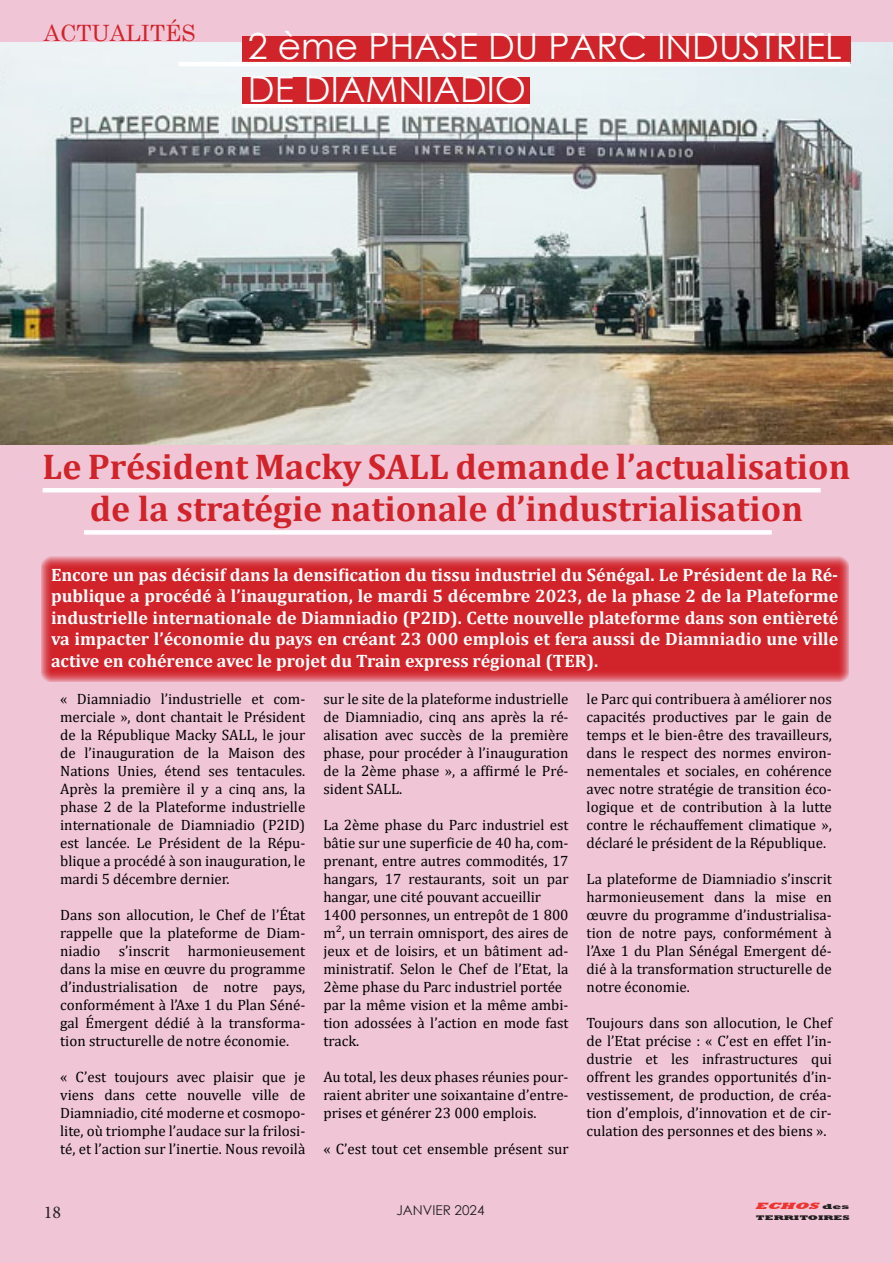
<style>
.page{position:relative;width:893px;height:1263px;background:#f0c6d6}
.page>*{position:absolute;margin:0;border:0;box-sizing:border-box;transform-origin:0 0}
.t1{font:700 36px/42px "Cambria";color:#d1232a;text-align:center}
.t2{font:36px/43.2px "Century Gothic";color:#fff}
.t3{font:22.5px "Century";color:#d1232a}
.t4{font:700 18px/21.6px "Cambria";color:#fff;text-align:justify}
.t5{font:18px "Minion Pro";color:#231f20}
.t6{font:15px/18px "Cambria";color:#000;text-align:justify}
.t7{font:13.5px "Century Gothic";color:#231f20}
.t8{font:italic 800 9.45px "Rockwell";color:#ee3431;scale:1.72 1}
.t9{font:800 6.9px "Rockwell";color:#231f20;scale:1.72 1}
.s1{font-style:normal;font-size:7.5px;color:#231f20}
</style>
<div class="page">
<svg style="left:41px;top:556px;width:808px;height:126px;background:#d32e35"></svg>
<img style="left:0;top:43px;width:893px;height:401px">
<div style="left:242px;top:36px;width:608px;height:28px;background:#d1232a"></div>
<hr style="left:179px;top:62px;width:671px;height:4px;background:#fff">
<div style="left:242px;top:103px;width:287px;height:5px;background:#fff"></div>
<hr style="left:43px;top:488px;width:778px;height:4px;background:#fff">
<div style="left:84px;top:530px;width:688px;height:5px;background:#fff"></div>
<div style="left:242px;top:77px;width:287px;height:26px;background:#d1232a"></div>
<p class="t3" style="left:44px;top:14px;width:153px">ACTUALITÉS</p>
<p class="t2" style="left:248px;top:24px;width:595px">2 ème PHASE DU PARC INDUSTRIEL<br>DE DIAMNIADIO</p>
<p class="t1" style="left:42px;top:445px;width:809px">Le Président Macky SALL demande l’actualisation de la stratégie nationale d’industrialisation</p>
<p class="t4" style="left:51px;top:563px;width:789px">Encore un pas décisif dans la densification du tissu industriel du Sénégal. Le Président de la Ré&shy;publique a procédé à l’inauguration, le mardi 5 décembre 2023, de la phase 2 de la Plateforme industrielle internationale de Diamniadio (P2ID). Cette nouvelle plateforme dans son entièreté va impacter l’économie du pays en créant 23 000 emplois et fera aussi de Diamniadio une ville active en cohérence avec le projet du Train express régional (TER).</p>
<p class="t6" style="left:60px;top:690px;width:247px">« Diamniadio l’industrielle et com&shy;merciale », dont chantait le Président de la République Macky SALL, le jour de l’inauguration de la Maison des Nations Unies, étend ses tentacules.<br>Après la première il y a cinq ans, la phase 2 de la Plateforme industrielle internationale de Diamniadio (P2ID) est lancée. Le Président de la Répu&shy;blique a procédé à son inauguration, le</p>
<p class="t6" style="left:60px;top:870px;width:171px">mardi 5 décembre dernier.</p>
<p class="t6" style="left:60px;top:906px;width:247px">Dans son allocution, le Chef de l’État rappelle que la plateforme de Diam&shy;niadio s’inscrit harmonieusement dans la mise en œuvre du programme d’industrialisation de notre pays, conformément à l’Axe 1 du Plan Séné&shy;gal Émergent dédié à la transforma&shy;tion structurelle de notre économie.</p>
<p class="t6" style="left:60px;top:1068px;width:247px">« C’est toujours avec plaisir que je viens dans cette nouvelle ville de Diamniadio, cité moderne et cosmopo&shy;lite, où triomphe l’audace sur la frilosi&shy;té, et l’action sur l’inertie. Nous revoilà</p>
<p class="t6" style="left:323px;top:690px;width:247px">sur le site de la plateforme industrielle de Diamniadio, cinq ans après la ré&shy;alisation avec succès de la première phase, pour procéder à l’inauguration de la 2ème phase », a affirmé le Pré&shy;sident SALL.</p>
<p class="t6" style="left:323px;top:816px;width:247px">La 2ème phase du Parc industriel est bâtie sur une superficie de 40 ha, com&shy;prenant, entre autres commodités, 17 hangars, 17 restaurants, soit un par hangar, une cité pouvant accueillir</p>
<p class="t6" style="left:323px;top:906px;width:247px">1400 personnes, un entrepôt de 1 800 m², un terrain omnisport, des aires de jeux et de loisirs, et un bâtiment ad&shy;ministratif. Selon le Chef de l’Etat, la 2ème phase du Parc industriel portée</p>
<p class="t6" style="left:323px;top:996px;width:247px">par la même vision et la même ambi&shy;tion adossées à l’action en mode fast track.</p>
<p class="t6" style="left:323px;top:1068px;width:247px">Au total, les deux phases réunies pour&shy;raient abriter une soixantaine d’entre&shy;prises et générer 23 000 emplois.</p>
<p class="t6" style="left:323px;top:1140px;width:247px">« C’est tout cet ensemble présent sur</p>
<p class="t6" style="left:587px;top:690px;width:247px">le Parc qui contribuera à améliorer nos capacités productives par le gain de temps et le bien-être des travailleurs, dans le respect des normes environ&shy;nementales et sociales, en cohérence avec notre stratégie de transition éco&shy;logique et de contribution à la lutte contre le réchauffement climatique », déclaré le président de la République.</p>
<p class="t6" style="left:587px;top:870px;width:247px">La plateforme de Diamniadio s’inscrit harmonieusement dans la mise en œuvre du programme d’industrialisa&shy;tion de notre pays, conformément à l’Axe 1 du Plan Sénégal Emergent dé&shy;dié à la transformation structurelle de notre économie.</p>
<p class="t6" style="left:587px;top:1014px;width:247px">Toujours dans son allocution, le Chef de l’Etat précise : « C’est en effet l’in&shy;dustrie et les infrastructures qui offrent les grandes opportunités d’in&shy;vestissement, de production, de créa&shy;tion d’emplois, d’innovation et de cir&shy;culation des personnes et des biens ».</p>
<p class="t5" style="left:44px;top:1200px;width:19px">18</p>
<p class="t7" style="left:396px;top:1201px;width:90px">JANVIER 2024</p>
<p class="t8" style="left:755px;top:1201px;width:57px">ECHOS <span class="s1">d e s</span></p>
<p class="t9" style="left:756px;top:1213px;width:56px">TERRITOIRES</p>
</div>
